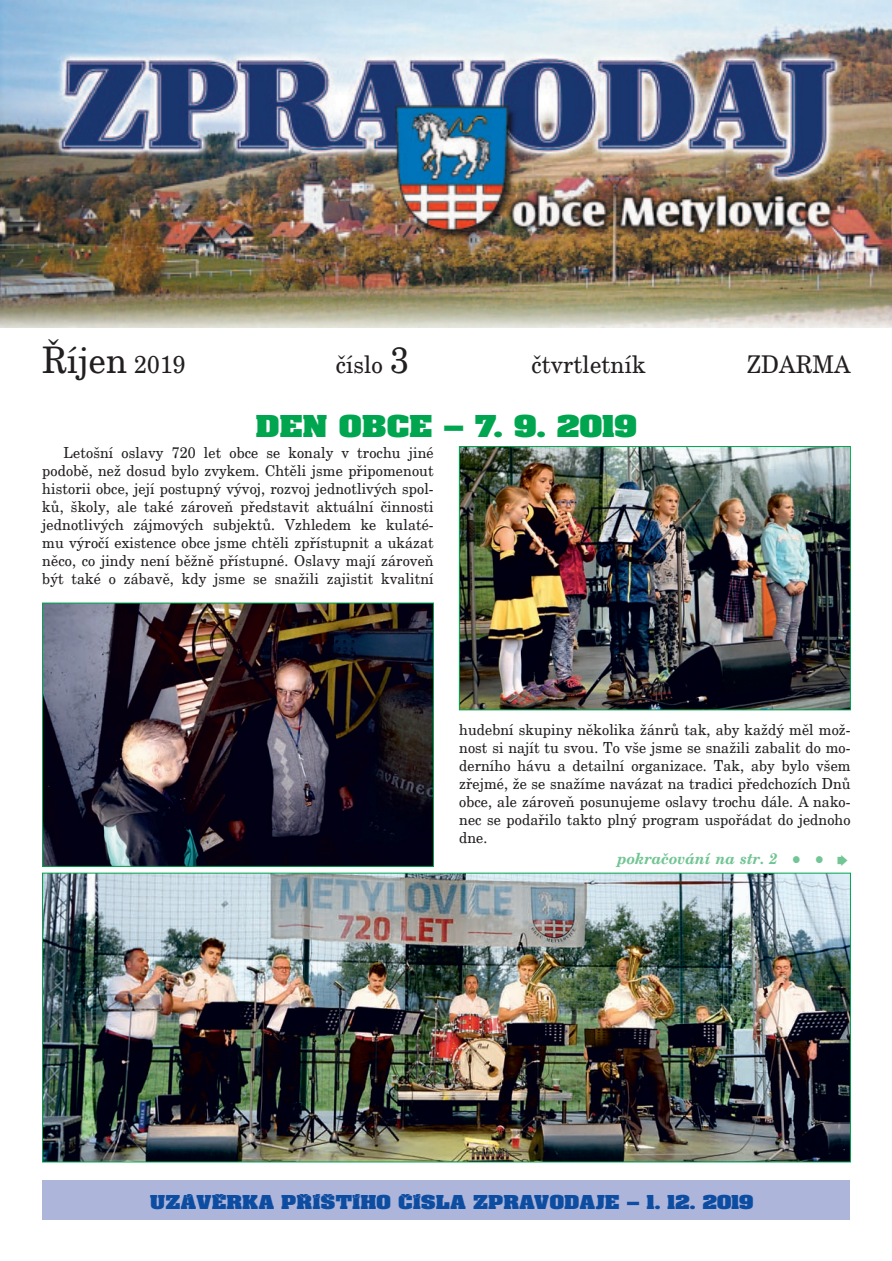
<style>
.page{position:relative;width:892px;height:1261px;background:#fff}
.page>*{position:absolute;margin:0;border:0;box-sizing:border-box;transform-origin:0 0}
.t1{font:36px "New Brunswick CE";letter-spacing:.01em;color:#231f20;scale:.95 1}
.t2{font:700 33px "Aachen POT";letter-spacing:.02em;color:#00a54f;scale:1.3 1}
.t3{font:24px "New Brunswick CE";letter-spacing:.01em;color:#231f20;scale:.95 1}
.t4{font:700 21px "Aachen POT";letter-spacing:.02em;color:#0d4da1;scale:1.3 1}
.t5{font:15px/18px "New Brunswick CE";letter-spacing:.01em;color:#231f20;text-align:justify;scale:.95 1}
.t6{font:italic 15px "New Brunswick CE Bold";letter-spacing:.01em;color:#72c594;scale:.95 1}
.s1{font-size:24px}
.s2{font-size:36px}
</style>
<div class="page">
<img style="left:0;top:0;width:892px;height:327px">
<div style="left:43px;top:1180px;width:807px;height:40px;background:#aeb5db"></div>
<img style="left:44px;top:875px;width:804px;height:285px">
<img style="left:44px;top:605px;width:387px;height:259px">
<div style="left:42px;top:603px;width:391px;height:263px;border:1px solid #00a54f"></div>
<img style="left:461px;top:448px;width:387px;height:260px">
<div style="left:459px;top:446px;width:391px;height:264px;border:1px solid #00a54f"></div>
<h1 class="t1" style="left:42px;top:337px;width:152px">Říjen <span class="s1">2019</span></h1>
<h3 class="t3" style="left:336px;top:349px;width:79px">èíslo <span class="s2">3</span></h3>
<h3 class="t3" style="left:531px;top:349px;width:122px">ètvrtletník</h3>
<h3 class="t3" style="left:747px;top:349px;width:110px">ZDARMA</h3>
<h2 class="t2" style="left:256px;top:410px;width:294px">DEN OBCE – 7. 9. 2019</h2>
<p class="t5" style="left:42px;top:443px;width:413px;text-indent:21px">Letošní oslavy 720 let obce se konaly v trochu jiné podobě, než dosud bylo zvykem. Chtěli jsme připomenout historii obce, její postupný vývoj, rozvoj jednotlivých spol&shy;ků, školy, ale také zároveň představit aktuální činnosti jednotlivých zájmových subjektů. Vzhledem ke kulaté&shy;mu výročí existence obce jsme chtěli zpřístupnit a ukázat něco, co jindy není běžně přístupné. Oslavy mají zároveň být také o zábavě, kdy jsme se snažili zajistit kvalitní</p>
<p class="t5" style="left:459px;top:720px;width:413px">hudební skupiny několika žánrů tak, aby každý měl mož&shy;nost si najít tu svou. To vše jsme se snažili zabalit do mo&shy;derního hávu a detailní organizace. Tak, aby bylo všem zřejmé, že se snažíme navázat na tradici předchozích Dnů obce, ale zároveň posunujeme oslavy trochu dále. A nako&shy;nec se podařilo takto plný program uspořádat do jednoho dne.</p>
<p class="t6" style="left:617px;top:849px;width:219px">pokraèování na str. 2 ● ●</p>
<h3 class="t4" style="left:150px;top:1191px;width:465px">UZÁVĚRKA PŘÍŠTÍHO ČÍSLA ZPRAVODAJE – 1. 12. 2019</h3>
</div>
